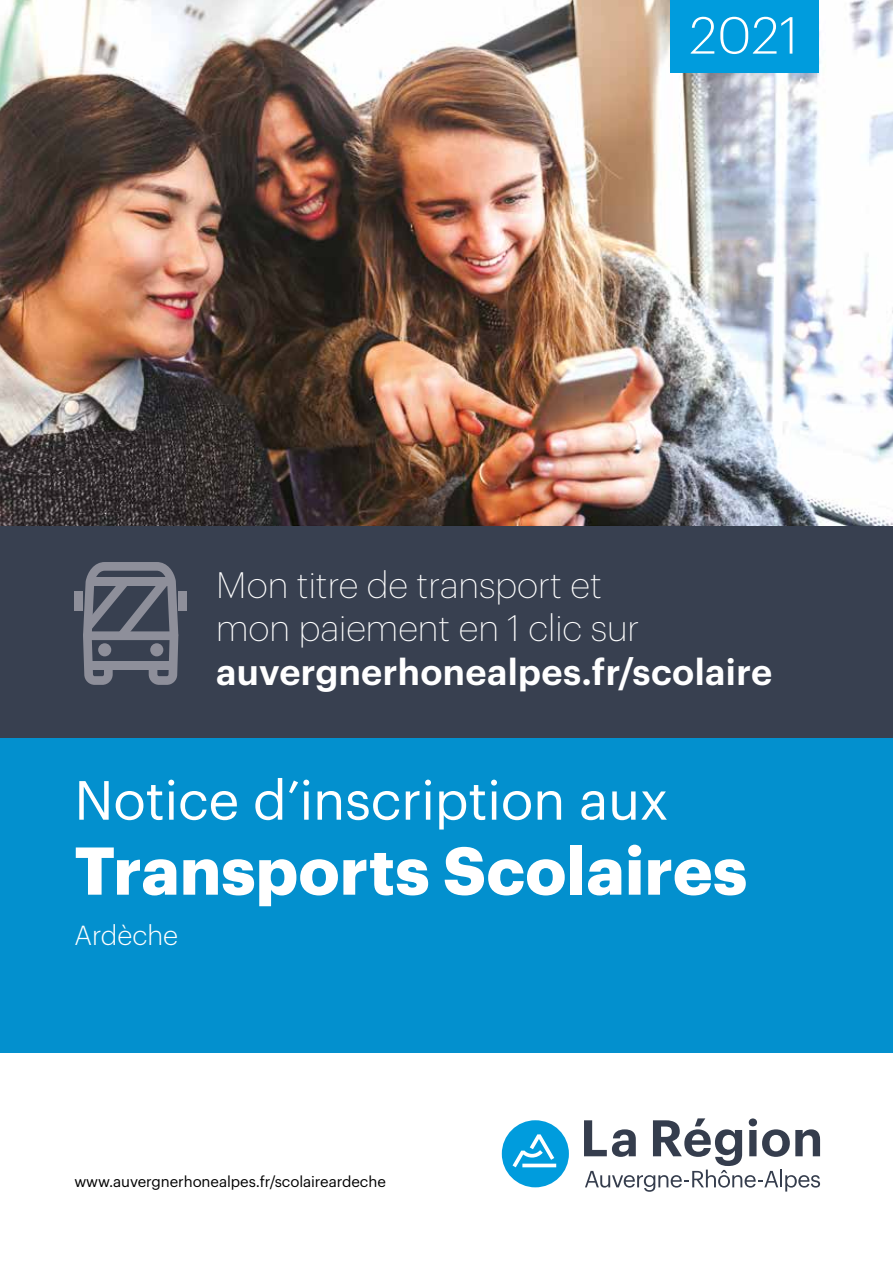
<style>
.page{position:relative;width:893px;height:1263px;background:#fff}
.page>*{position:absolute;margin:0;border:0;box-sizing:border-box;transform-origin:0 0}
.t1{font:700 66px "Graphik";letter-spacing:.005em;color:#fff}
.t2{font:54px "Graphik";letter-spacing:-.005em;color:#fff}
.t3{font:300 51px "Graphik";color:#fff}
.t4{font:200 36px/43.5px "Graphik";color:#fff}
.t5{font:600 36px "Graphik";letter-spacing:.01em;color:#fff}
.t6{font:300 27px "Graphik";color:#fff}
.t7{font:15px "Graphik";letter-spacing:-.005em;color:#000}
</style>
<div class="page">
<div style="left:0;top:0;width:893px;height:738px;background:#384050"></div>
<img style="left:0;top:0;width:893px;height:525px">
<div style="left:0;top:738px;width:893px;height:314px;background:#0390ce"></div>
<div style="left:670px;top:0;width:149px;height:72px;background:#009cdd"></div>
<div style="left:74px;top:591px;width:9px;height:20px;background:#8e8f9a"></div>
<div style="left:178px;top:591px;width:9px;height:20px;background:#8e8f9a"></div>
<svg style="left:83px;top:562px;width:95px;height:123px"></svg>
<svg style="left:584px;top:1118px;width:236px;height:74px"></svg>
<svg style="left:502px;top:1120px;width:67px;height:67px"></svg>
<h3 class="t3" style="left:690px;top:-2px;width:111px">2021</h3>
<p class="t4" style="left:216px;top:560px;width:425px">Mon titre de transport et mon paiement en 1 clic sur</p>
<p class="t5" style="left:216px;top:644px;width:557px">auvergnerhonealpes.fr/scolaire</p>
<h2 class="t2" style="left:74px;top:760px;width:595px">Notice d’inscription aux</h2>
<h1 class="t1" style="left:74px;top:820px;width:674px">Transports Scolaires</h1>
<p class="t6" style="left:74px;top:915px;width:105px">Ardèche</p>
<p class="t7" style="left:74px;top:1171px;width:313px">www.auvergnerhonealpes.fr/scolaireardeche</p>
</div>
